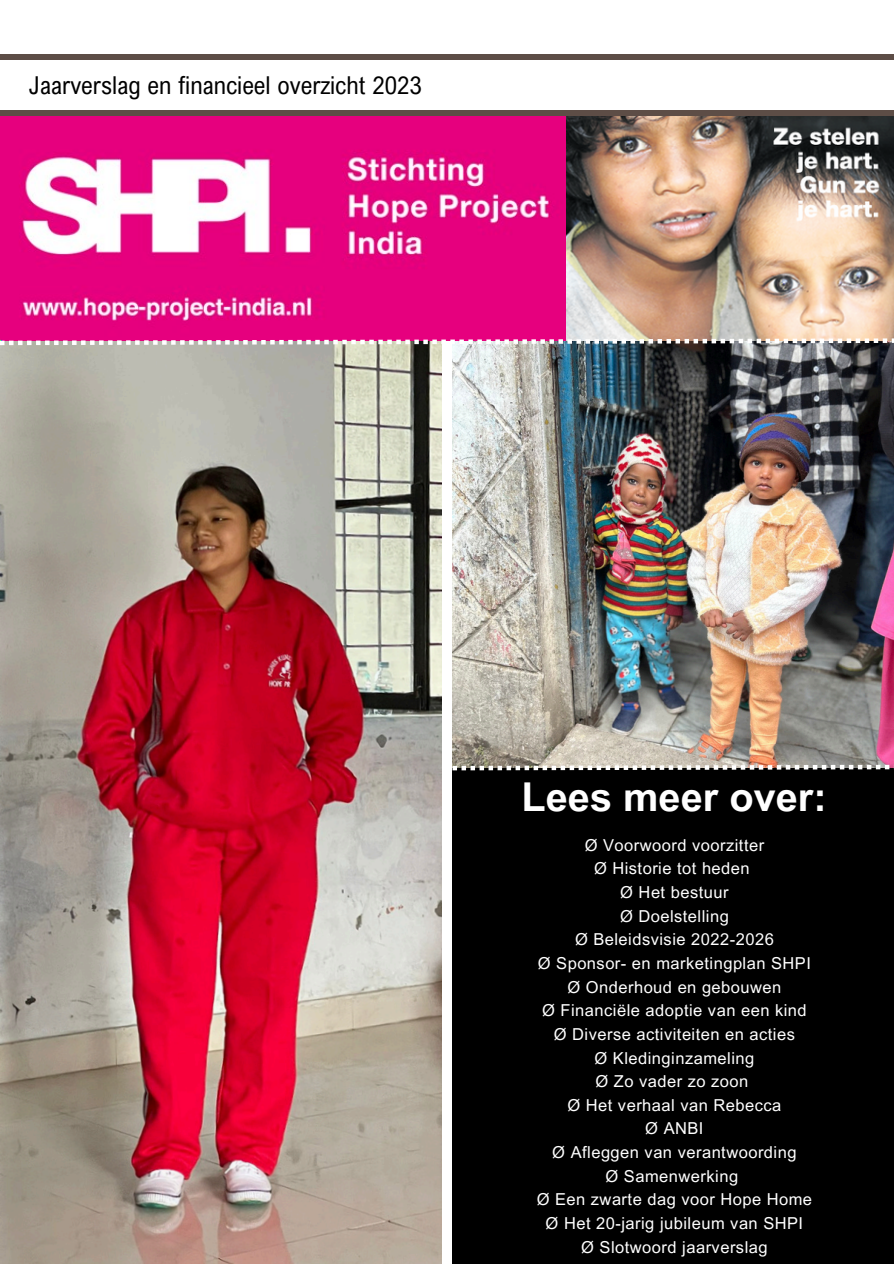
<style>
.page{position:relative;width:894px;height:1264px;background:#fff}
.page>*{position:absolute;margin:0;border:0;box-sizing:border-box;transform-origin:0 0}
.t1{font:700 39.75px "Arial MT Pro";color:#fff}
.t2{font:24.6px "Arial Nova Cond";color:#000}
.t3{font:16.5px "Arial MT Pro";letter-spacing:.03em;color:#fff}
</style>
<div class="page">
<img style="left:0;top:345px;width:441px;height:918px">
<img style="left:452px;top:345px;width:441px;height:419px">
<div style="left:0;top:54px;width:893px;height:6px;background:#5d4d46"></div>
<div style="left:0;top:110px;width:893px;height:6px;background:#5d4d46"></div>
<img style="left:0;top:116px;width:893px;height:222px">
<div style="left:452px;top:768px;width:441px;height:495px;background:#000"></div>
<img style="left:0;top:338px;width:893px;height:7px">
<svg style="left:452px;top:764px;width:441px;height:6px"></svg>
<p class="t2" style="left:29px;top:69px;width:394px">Jaarverslag en financieel overzicht 2023</p>
<p class="t1" style="left:521px;top:782px;width:306px">Lees meer over:</p>
<p class="t3" style="left:584px;top:838px;width:181px">Ø Voorwoord voorzitter</p>
<p class="t3" style="left:594px;top:862px;width:157px">Ø Historie tot heden</p>
<h1 class="t3" style="left:620px;top:886px;width:110px">Ø Het bestuur</h1>
<p class="t3" style="left:620px;top:909px;width:110px">Ø Doelstelling</p>
<p class="t3" style="left:575px;top:933px;width:200px">Ø Beleidsvisie 2022-2026</p>
<p class="t3" style="left:537px;top:957px;width:274px">Ø Sponsor- en marketingplan SHPI</p>
<p class="t3" style="left:567px;top:980px;width:215px">Ø Onderhoud en gebouwen</p>
<p class="t3" style="left:542px;top:1004px;width:266px">Ø Financiële adoptie van een kind</p>
<p class="t3" style="left:553px;top:1027px;width:242px">Ø Diverse activiteiten en acties</p>
<p class="t3" style="left:594px;top:1051px;width:161px">Ø Kledinginzameling</p>
<p class="t3" style="left:595px;top:1075px;width:154px">Ø Zo vader zo zoon</p>
<p class="t3" style="left:567px;top:1098px;width:215px">Ø Het verhaal van Rebecca</p>
<p class="t3" style="left:645px;top:1122px;width:60px">Ø ANBI</p>
<p class="t3" style="left:552px;top:1146px;width:246px">Ø Afleggen van verantwoording</p>
<p class="t3" style="left:605px;top:1169px;width:134px">Ø Samenwerking</p>
<p class="t3" style="left:536px;top:1193px;width:277px">Ø Een zwarte dag voor Hope Home</p>
<p class="t3" style="left:545px;top:1216px;width:259px">Ø Het 20-jarig jubileum van SHPI</p>
<p class="t3" style="left:581px;top:1240px;width:188px">Ø Slotwoord jaarverslag</p>
</div>
